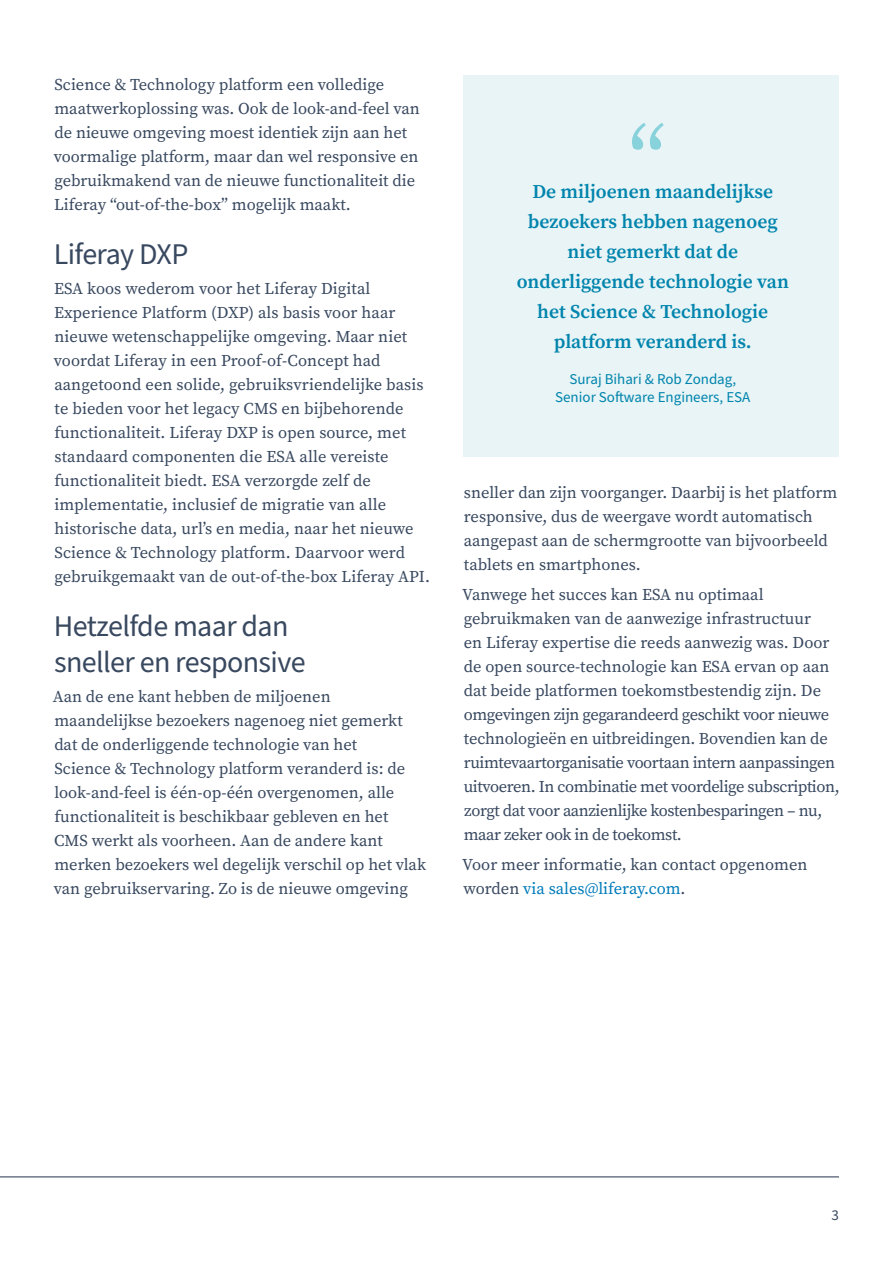
<style>
.page{position:relative;width:893px;height:1263px;background:#fff}
.page>*{position:absolute;margin:0;border:0;box-sizing:border-box;transform-origin:0 0}
.t1{font:30px/36px "Source Sans Pro";letter-spacing:-.02em;color:#38485f}
.t2{font:600 19.5px/30px "Source Serif Pro";color:#0084ad;text-align:center}
.t3{font:16.5px/24px "Source Serif Pro";color:#38485f}
.t4{font:16.5px/24px "Source Serif Pro";letter-spacing:-.02em;color:#38485f}
.t5{font:15px/18px "Source Sans Pro";color:#0084ad;text-align:center}
.t6{font:15px "Source Sans Pro";color:#38485f}
.s1{color:#007bba}
</style>
<div class="page">
<hr style="left:0;top:1176px;width:839px;height:1px;background:#3b4960">
<div style="left:463px;top:75px;width:376px;height:381px;background:#e8f4f5"></div>
<svg style="left:632px;top:123px;width:32px;height:27px"></svg>
<p class="t3" style="left:54px;top:72px;width:368px">Science &amp; Technology platform een volledige maatwerkoplossing was. Ook de look-and-feel van de nieuwe omgeving moest identiek zijn aan het voormalige platform, maar dan wel responsive en gebruikmakend van de nieuwe functionaliteit die Liferay “out-of-the-box” mogelijk maakt.</p>
<h1 class="t1" style="left:54px;top:237px;width:136px">Liferay DXP</h1>
<p class="t3" style="left:54px;top:276px;width:378px">ESA koos wederom voor het Liferay Digital Experience Platform (DXP) als basis voor haar nieuwe wetenschappelijke omgeving. Maar niet voordat Liferay in een Proof-of-Concept had aangetoond een solide, gebruiksvriendelijke basis te bieden voor het legacy CMS en bijbehorende functionaliteit. Liferay DXP is open source, met standaard componenten die ESA alle vereiste functionaliteit biedt. ESA verzorgde zelf de implementatie, inclusief de migratie van alle historische data, url’s en media, naar het nieuwe Science &amp; Technology platform. Daarvoor werd gebruikgemaakt van de out-of-the-box Liferay API.</p>
<h1 class="t1" style="left:54px;top:609px;width:253px">Hetzelfde maar dan sneller en responsive</h1>
<p class="t3" style="left:53px;top:684px;width:375px">Aan de ene kant hebben de miljoenen maandelijkse bezoekers nagenoeg niet gemerkt dat de onderliggende technologie van het<br>Science &amp; Technology platform veranderd is: de look-and-feel is één-op-één overgenomen, alle functionaliteit is beschikbaar gebleven en het<br>CMS werkt als voorheen. Aan de andere kant merken bezoekers wel degelijk verschil op het vlak van gebruikservaring. Zo is de nieuwe omgeving</p>
<p class="t2" style="left:517px;top:176px;width:274px">De miljoenen maandelijkse bezoekers hebben nagenoeg niet gemerkt dat de onderliggende technologie van het Science &amp; Technologie platform veranderd is.</p>
<p class="t5" style="left:555px;top:371px;width:197px">Suraj Bihari &amp; Rob Zondag,<br>Senior Software Engineers, ESA</p>
<p class="t3" style="left:464px;top:480px;width:375px">sneller dan zijn voorganger. Daarbij is het platform responsive, dus de weergave wordt automatisch aangepast aan de schermgrootte van bijvoorbeeld tablets en smartphones.</p>
<p class="t4" style="left:462px;top:582px;width:379px">Vanwege het succes kan ESA nu optimaal gebruikmaken van de aanwezige infrastructuur<br>en Liferay expertise die reeds aanwezig was. Door de open source-technologie kan ESA ervan op aan dat beide platformen toekomstbestendig zijn. De omgevingen zijn gegarandeerd geschikt voor nieuwe technologieën en uitbreidingen. Bovendien kan de ruimtevaartorganisatie voortaan intern aanpassingen uitvoeren. In combinatie met voordelige subscription, zorgt dat voor aanzienlijke kostenbesparingen – nu, maar zeker ook in de toekomst.</p>
<p class="t3" style="left:462px;top:852px;width:347px">Voor meer informatie, kan contact opgenomen worden <span class="s1">via sales@liferay.com</span>.</p>
<p class="t6" style="left:831px;top:1205px;width:9px">3</p>
</div>
